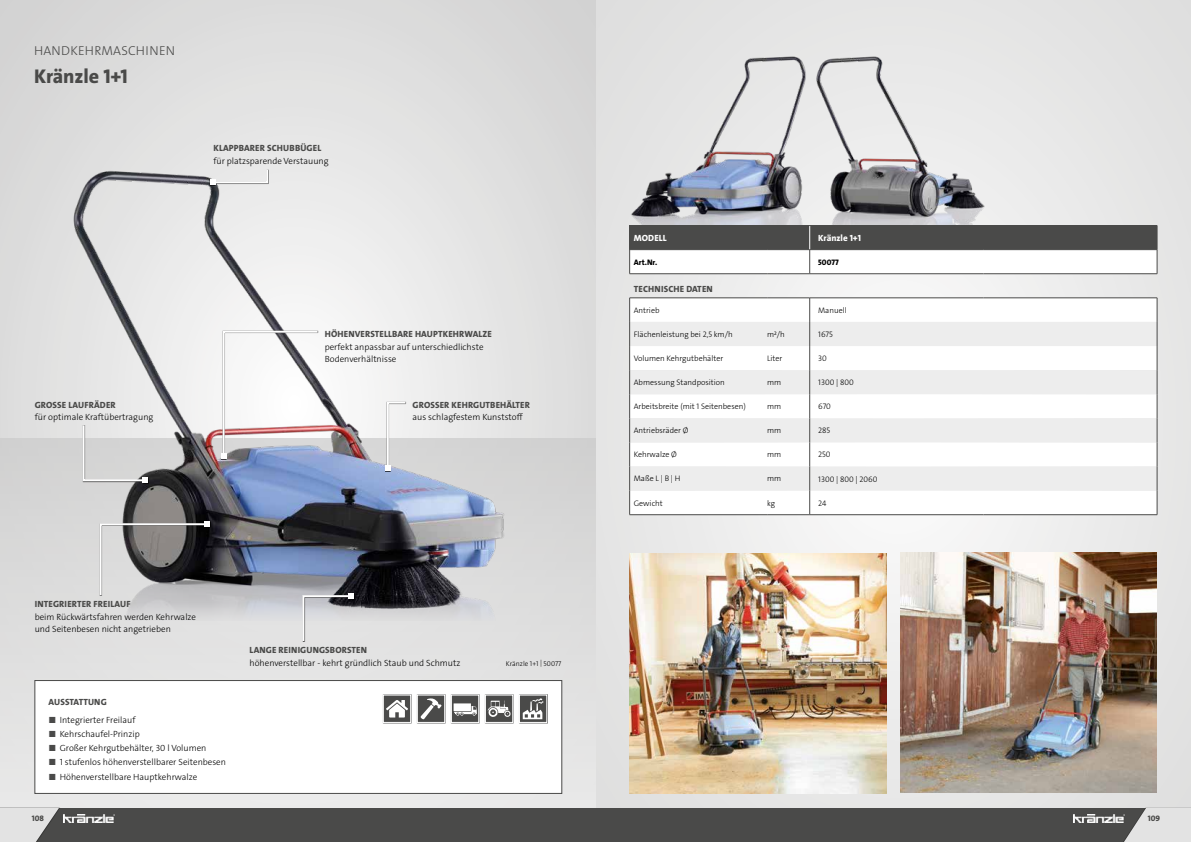
<style>
.page{position:relative;width:1191px;height:842px;background:#fff}
.page>*{position:absolute;margin:0;border:0;box-sizing:border-box;transform-origin:0 0}
.t1{font:20px "The Sans LP8 Ex Bld";letter-spacing:-.005em;color:#4a4a49}
.t2{font:13px "The Sans LP3 Lig";letter-spacing:.015em;color:#4a4a49}
.t3{font:9px/12.5px "The Sans LP3 Lig";color:#000}
.t4{font:9px "The Sans LP8 Ex Bld";letter-spacing:.015em;color:#4a4a49}
.t5{font:9px "The Sans LP8 Ex Bld";color:#fff}
.t6{font:8px "The Sans LP3 Lig";color:#000}
.t7{font:8px "The Sans LP8 Ex Bld";color:#000}
.t8{font:8px "The Sans LP8 Ex Bld";color:#4a4a49}
.t9{font:7px "The Sans LP3 Lig";color:#000}
.s1{color:#4a4a49}
</style>
<div class="page">
<div style="left:0;top:0;width:596px;height:816px;background:#dbdbdb"></div>
<div style="left:0;top:438px;width:596px;height:404px;background:linear-gradient(to bottom,#d1d1d1,#ebebeb)"></div>
<div style="left:596px;top:0;width:595px;height:842px;background:linear-gradient(to right,#e8e8e8,#e9e9e8)"></div>
<div style="left:596px;top:807px;width:595px;height:35px;background:#4a4a49"></div>
<div style="left:0;top:807px;width:596px;height:35px;background:#4a4a49"></div>
<svg style="left:0;top:808px;width:59px;height:34px"></svg>
<svg style="left:1118px;top:807px;width:73px;height:35px"></svg>
<img style="left:1073px;top:814px;width:51px;height:8px">
<img style="left:63px;top:814px;width:51px;height:8px">
<img style="left:35px;top:116px;width:527px;height:504px">
<div style="left:34px;top:680px;width:528px;height:114px;background:#fff;border:1px solid #4a4a49"></div>
<div style="left:385px;top:401px;width:21px;height:71px;background:#000;opacity:.8"></div>
<svg style="left:385px;top:401px;width:22px;height:70px"></svg>
<div style="left:82px;top:425px;width:67px;height:59px;background:#000;opacity:.8"></div>
<svg style="left:82px;top:423px;width:66px;height:60px"></svg>
<svg style="left:301px;top:593px;width:53px;height:50px"></svg>
<div style="left:210px;top:169px;width:59px;height:17px;background:#000;opacity:.8"></div>
<svg style="left:210px;top:168px;width:59px;height:17px"></svg>
<svg style="left:221px;top:330px;width:98px;height:129px"></svg>
<svg style="left:99px;top:521px;width:111px;height:76px"></svg>
<div style="left:382px;top:694px;width:30px;height:30px;background:#000;opacity:.6"></div>
<div style="left:383px;top:694px;width:28px;height:29px;background:#4a4a49;border:1px solid #fff"></div>
<svg style="left:386px;top:700px;width:22px;height:17px"></svg>
<div style="left:519px;top:694px;width:29px;height:30px;background:#000;opacity:.6"></div>
<svg style="left:519px;top:694px;width:28px;height:29px"></svg>
<svg style="left:523px;top:698px;width:21px;height:21px"></svg>
<div style="left:450px;top:694px;width:30px;height:30px;background:#000;opacity:.6"></div>
<div style="left:451px;top:694px;width:28px;height:29px;background:#4a4a49;border:1px solid #fff"></div>
<svg style="left:454px;top:706px;width:23px;height:10px"></svg>
<div style="left:453px;top:703px;width:18px;height:8px;background:#fff"></div>
<div style="left:485px;top:694px;width:29px;height:30px;background:#b8b8b8"></div>
<div style="left:485px;top:694px;width:28px;height:29px;background:#4a4a49;border:1px solid #fff"></div>
<svg style="left:487px;top:700px;width:23px;height:17px"></svg>
<div style="left:416px;top:694px;width:30px;height:30px;background:#000;opacity:.6"></div>
<div style="left:417px;top:694px;width:28px;height:29px;background:#4a4a49;border:1px solid #fff"></div>
<svg style="left:420px;top:698px;width:21px;height:22px"></svg>
<img style="left:629px;top:34px;width:181px;height:191px">
<img style="left:810px;top:34px;width:192px;height:191px">
<img style="left:629px;top:553px;width:257px;height:241px">
<img style="left:900px;top:552px;width:257px;height:241px">
<div style="left:629px;top:226px;width:180px;height:24px;background:#4a4a49"></div>
<div style="left:809px;top:226px;width:348px;height:24px;background:#4a4a49"></div>
<svg style="left:629px;top:250px;width:528px;height:264px"></svg>
<svg style="left:630px;top:322px;width:526px;height:169px;fill:#ededed"></svg>
<hr style="left:629px;top:274px;width:138px;height:1px;background:#4a4a49">
<hr style="left:767px;top:274px;width:42px;height:1px;background:#4a4a49">
<hr style="left:809px;top:274px;width:174px;height:1px;background:#4a4a49">
<hr style="left:983px;top:274px;width:174px;height:1px;background:#4a4a49">
<hr style="left:629px;top:298px;width:138px;height:1px;background:#4a4a49">
<hr style="left:767px;top:298px;width:42px;height:1px;background:#4a4a49">
<hr style="left:809px;top:298px;width:174px;height:1px;background:#4a4a49">
<hr style="left:983px;top:298px;width:174px;height:1px;background:#4a4a49">
<svg style="left:629px;top:298px;width:1px;height:216px"></svg>
<svg style="left:809px;top:298px;width:1px;height:216px"></svg>
<svg style="left:1156px;top:298px;width:1px;height:216px"></svg>
<hr style="left:629px;top:514px;width:138px;height:1px;background:#4a4a49">
<hr style="left:767px;top:514px;width:42px;height:1px;background:#4a4a49">
<hr style="left:809px;top:514px;width:174px;height:1px;background:#4a4a49">
<hr style="left:983px;top:514px;width:174px;height:1px;background:#4a4a49">
<svg style="left:809px;top:226px;width:1px;height:48px"></svg>
<hr style="left:629px;top:225px;width:138px;height:1px;background:#4a4a49">
<svg style="left:629px;top:250px;width:1px;height:24px"></svg>
<hr style="left:767px;top:225px;width:42px;height:1px;background:#4a4a49">
<hr style="left:809px;top:225px;width:174px;height:1px;background:#4a4a49">
<hr style="left:983px;top:225px;width:174px;height:1px;background:#4a4a49">
<svg style="left:1156px;top:250px;width:1px;height:24px"></svg>
<hr style="left:809px;top:249px;width:174px;height:1px;background:#4a4a49">
<h2 class="t2" style="left:34px;top:42px;width:142px">HANDKEHRMASCHINEN</h2>
<h1 class="t1" style="left:34px;top:63px;width:95px">Kränzle 1+1</h1>
<p class="t4" style="left:213px;top:142px;width:109px">KLAPPBARER SCHUBBÜGEL</p>
<p class="t3" style="left:213px;top:154px;width:117px">für platzsparende Verstauung</p>
<p class="t4" style="left:35px;top:399px;width:82px">GROSSE LAUFRÄDER</p>
<p class="t3" style="left:35px;top:411px;width:120px">für optimale Kraftübertragung</p>
<p class="t4" style="left:325px;top:328px;width:168px">HÖHENVERSTELLBARE HAUPTKEHRWALZE</p>
<p class="t3" style="left:325px;top:341px;width:160px">perfekt anpassbar auf unterschiedlichste<br>Bodenverhältnisse</p>
<p class="t4" style="left:413px;top:399px;width:119px">GROSSER KEHRGUTBEHÄLTER</p>
<p class="t3" style="left:412px;top:411px;width:112px">aus schlagfestem Kunststoff</p>
<p class="t4" style="left:35px;top:599px;width:97px">INTEGRIERTER FREILAUF</p>
<p class="t3" style="left:35px;top:611px;width:163px">beim Rückwärtsfahren werden Kehrwalze und Seitenbesen nicht angetrieben</p>
<p class="t4" style="left:250px;top:645px;width:119px">LANGE REINIGUNGSBORSTEN</p>
<p class="t3" style="left:249px;top:657px;width:212px">höhenverstellbar - kehrt gründlich Staub und Schmutz</p>
<p class="t9" style="left:506px;top:659px;width:57px">Kränzle 1+1 | 50077</p>
<p class="t4" style="left:49px;top:696px;width:60px">AUSSTATTUNG</p>
<p class="t3" style="left:48px;top:713px;width:88px"><span class="s1">■</span> Integrierter Freilauf</p>
<p class="t3" style="left:48px;top:728px;width:93px"><span class="s1">■</span> Kehrschaufel-Prinzip</p>
<p class="t3" style="left:48px;top:742px;width:159px"><span class="s1">■</span> Großer Kehrgutbehälter, 30 l Volumen</p>
<p class="t3" style="left:48px;top:756px;width:179px"><span class="s1">■</span> 1 stufenlos höhenverstellbarer Seitenbesen</p>
<p class="t3" style="left:48px;top:770px;width:150px"><span class="s1">■</span> Höhenverstellbare Hauptkehrwalze</p>
<p class="t5" style="left:818px;top:232px;width:44px">Kränzle 1+1</p>
<p class="t7" style="left:818px;top:257px;width:22px">50077</p>
<p class="t5" style="left:634px;top:232px;width:34px">MODELL</p>
<p class="t7" style="left:634px;top:257px;width:25px">Art.Nr.</p>
<p class="t4" style="left:634px;top:283px;width:80px">TECHNISCHE DATEN</p>
<p class="t6" style="left:634px;top:305px;width:27px">Antrieb</p>
<p class="t6" style="left:818px;top:305px;width:30px">Manuell</p>
<p class="t6" style="left:634px;top:329px;width:100px">Flächenleistung bei 2,5 km/h</p>
<p class="t6" style="left:767px;top:329px;width:19px">m²/h</p>
<p class="t6" style="left:634px;top:353px;width:91px">Volumen Kehrgutbehälter</p>
<p class="t6" style="left:767px;top:353px;width:17px">Liter</p>
<p class="t6" style="left:634px;top:377px;width:93px">Abmessung Standposition</p>
<p class="t6" style="left:767px;top:377px;width:16px">mm</p>
<p class="t6" style="left:634px;top:401px;width:114px">Arbeitsbreite (mit 1 Seitenbesen)</p>
<p class="t6" style="left:767px;top:401px;width:16px">mm</p>
<p class="t6" style="left:634px;top:425px;width:56px">Antriebsräder Ø</p>
<p class="t6" style="left:767px;top:425px;width:16px">mm</p>
<p class="t6" style="left:634px;top:449px;width:45px">Kehrwalze Ø</p>
<p class="t6" style="left:767px;top:449px;width:16px">mm</p>
<p class="t6" style="left:634px;top:474px;width:48px">Maße L | B | H</p>
<p class="t6" style="left:767px;top:474px;width:16px">mm</p>
<p class="t6" style="left:634px;top:498px;width:30px">Gewicht</p>
<p class="t6" style="left:767px;top:498px;width:9px">kg</p>
<p class="t6" style="left:818px;top:329px;width:16px">1675</p>
<p class="t6" style="left:818px;top:353px;width:10px">30</p>
<p class="t6" style="left:818px;top:377px;width:37px">1300 | 800</p>
<p class="t6" style="left:818px;top:401px;width:14px">670</p>
<p class="t6" style="left:818px;top:425px;width:13px">285</p>
<p class="t6" style="left:818px;top:450px;width:14px">250</p>
<p class="t6" style="left:818px;top:474px;width:61px">1300 | 800 | 2060</p>
<p class="t6" style="left:818px;top:498px;width:10px">24</p>
<p class="t8" style="left:32px;top:813px;width:14px">108</p>
<p class="t8" style="left:1147px;top:813px;width:14px">109</p>
</div>
